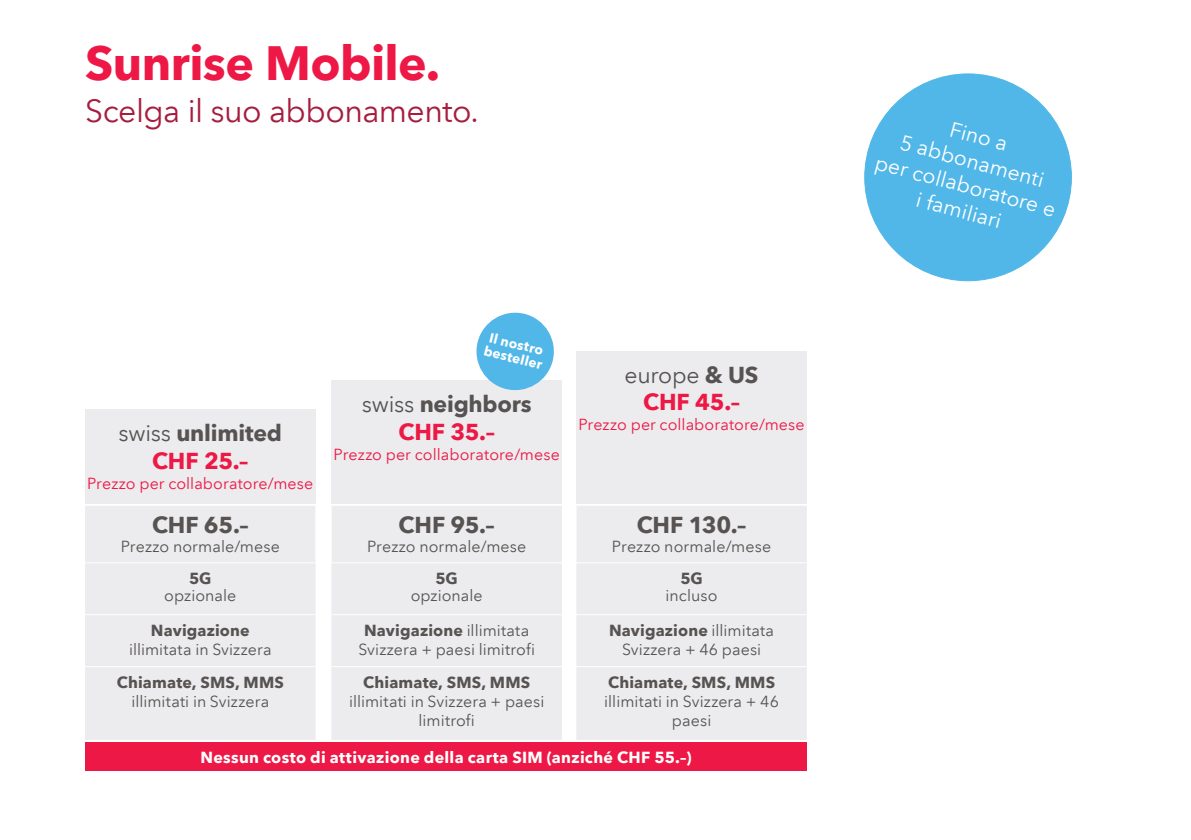
<style>
.page{position:relative;width:1191px;height:840px;background:#fff}
.page>*{position:absolute;margin:0;border:0;box-sizing:border-box;transform-origin:0 0}
.t1{font:700 48px "Avenir Next LT Pro";letter-spacing:-.01em;color:#ed1845}
.t2{font:32px "Avenir Next LT Pro";letter-spacing:-.015em;color:#a61d3e}
.t3{font:700 23px/28px "Avenir Next LT Pro";letter-spacing:-.01em;color:#575352;text-align:center}
.t4{font:700 23px/27.6px "Avenir Next LT Pro";color:#ed1845;text-align:center}
.t5{font:21.2px/25.6px "Avenir Next LT Pro";color:#fff;text-align:center}
.t6{font:16px/19.2px "Avenir Next LT Pro";letter-spacing:.005em;color:#575352;text-align:center}
.t7{font:16px "Avenir Next LT Pro";letter-spacing:.005em;color:#ed1845}
.t8{font:700 16px "Avenir Next LT Pro";letter-spacing:.01em;color:#575352}
.t9{font:700 16px "Avenir Next LT Pro";letter-spacing:.02em;color:#fff}
.t10{font:700 13.6px/14px "Avenir Next LT Pro";color:#fff}
.s1{font-weight:400}
.s2{color:#ed1845}
.s3{font-weight:400;color:#575352}
.s4{color:#575352}
.s5{font-weight:700}
</style>
<div class="page">
<div style="left:864px;top:74px;width:207px;height:206px;background:#50b7e8;border-radius:50%"></div>
<div style="left:85px;top:506px;width:722px;height:233px;background:#ececee"></div>
<hr style="left:85px;top:614px;width:230px;height:1px;background:#fff">
<svg style="left:315px;top:614px;width:16px;height:1px"></svg>
<hr style="left:331px;top:614px;width:231px;height:1px;background:#fff">
<svg style="left:562px;top:614px;width:14px;height:1px"></svg>
<hr style="left:576px;top:614px;width:231px;height:1px;background:#fff">
<hr style="left:85px;top:665px;width:230px;height:1px;background:#fff">
<svg style="left:315px;top:665px;width:16px;height:1px"></svg>
<hr style="left:331px;top:665px;width:231px;height:1px;background:#fff">
<svg style="left:562px;top:665px;width:14px;height:1px"></svg>
<hr style="left:576px;top:665px;width:231px;height:1px;background:#fff">
<hr style="left:85px;top:562px;width:230px;height:1px;background:#fff">
<svg style="left:315px;top:506px;width:261px;height:57px"></svg>
<hr style="left:576px;top:562px;width:231px;height:1px;background:#fff">
<div style="left:85px;top:409px;width:230px;height:94px;background:#ececee"></div>
<div style="left:331px;top:380px;width:231px;height:123px;background:#ececee"></div>
<div style="left:576px;top:351px;width:230px;height:152px;background:#ececee"></div>
<svg style="left:476px;top:312px;width:78px;height:79px"></svg>
<div style="left:85px;top:742px;width:722px;height:28px;background:#ed1845"></div>
<h1 class="t1" style="left:85px;top:34px;width:357px">Sunrise Mobile.</h1>
<h2 class="t2" style="left:85px;top:92px;width:395px">Scelga il suo abbonamento.</h2>
<h3 class="t3" style="left:118px;top:419px;width:165px"><span class="s1">swiss</span> unlimited<br><span class="s2">CHF 25.–</span></h3>
<p class="t7" style="left:87px;top:473px;width:228px">Prezzo per collaboratore/mese</p>
<h3 class="t3" style="left:152px;top:510px;width:98px">CHF 65.–</h3>
<p class="t6" style="left:121px;top:536px;width:161px">Prezzo normale/mese</p>
<p class="t8" style="left:189px;top:568px;width:24px">5G</p>
<p class="t6" style="left:164px;top:585px;width:74px">opzionale</p>
<p class="t10" style="left:489px;top:329px;width:61px;rotate:14deg">Il nostro besteller</p>
<h3 class="t3" style="left:362px;top:390px;width:171px"><span class="s1">swiss</span> neighbors<br><span class="s2">CHF 35.–</span></h3>
<p class="t7" style="left:333px;top:444px;width:228px">Prezzo per collaboratore/mese</p>
<h3 class="t3" style="left:398px;top:510px;width:98px">CHF 95.–</h3>
<p class="t6" style="left:367px;top:536px;width:161px">Prezzo normale/mese</p>
<p class="t8" style="left:435px;top:568px;width:24px">5G</p>
<p class="t6" style="left:411px;top:585px;width:74px">opzionale</p>
<h3 class="t4" style="left:624px;top:360px;width:135px"><span class="s3">europe</span> <span class="s4">&amp; US<br></span>CHF 45.–</h3>
<p class="t7" style="left:578px;top:414px;width:228px">Prezzo per collaboratore/mese</p>
<h3 class="t3" style="left:636px;top:510px;width:111px">CHF 130.–</h3>
<p class="t6" style="left:612px;top:536px;width:161px">Prezzo normale/mese</p>
<p class="t8" style="left:680px;top:568px;width:24px">5G</p>
<p class="t6" style="left:665px;top:585px;width:54px">incluso</p>
<p class="t8" style="left:151px;top:620px;width:100px">Navigazione</p>
<p class="t6" style="left:129px;top:639px;width:144px">illimitata in Svizzera</p>
<p class="t8" style="left:117px;top:672px;width:169px">Chiamate, SMS, MMS</p>
<p class="t6" style="left:131px;top:691px;width:139px">illimitati in Svizzera</p>
<p class="t6" style="left:358px;top:620px;width:178px"><span class="s5">Navigazione</span> illimitata<br>Svizzera + paesi limitrofi</p>
<p class="t6" style="left:609px;top:620px;width:167px"><span class="s5">Navigazione</span> illimitata<br>Svizzera + 46 paesi</p>
<p class="t8" style="left:363px;top:672px;width:169px">Chiamate, SMS, MMS</p>
<p class="t6" style="left:349px;top:691px;width:197px">illimitati in Svizzera + paesi limitrofi</p>
<p class="t8" style="left:608px;top:672px;width:169px">Chiamate, SMS, MMS</p>
<p class="t6" style="left:604px;top:691px;width:176px">illimitati in Svizzera + 46 paesi</p>
<p class="t9" style="left:200px;top:746px;width:492px">Nessun costo di attivazione della carta SIM (anziché CHF 55.–)</p>
<h3 class="t5" style="left:892px;top:100px;width:187px;rotate:15deg">Fino a<br>5 abbonamenti per collaboratore e i familiari</h3>
</div>
